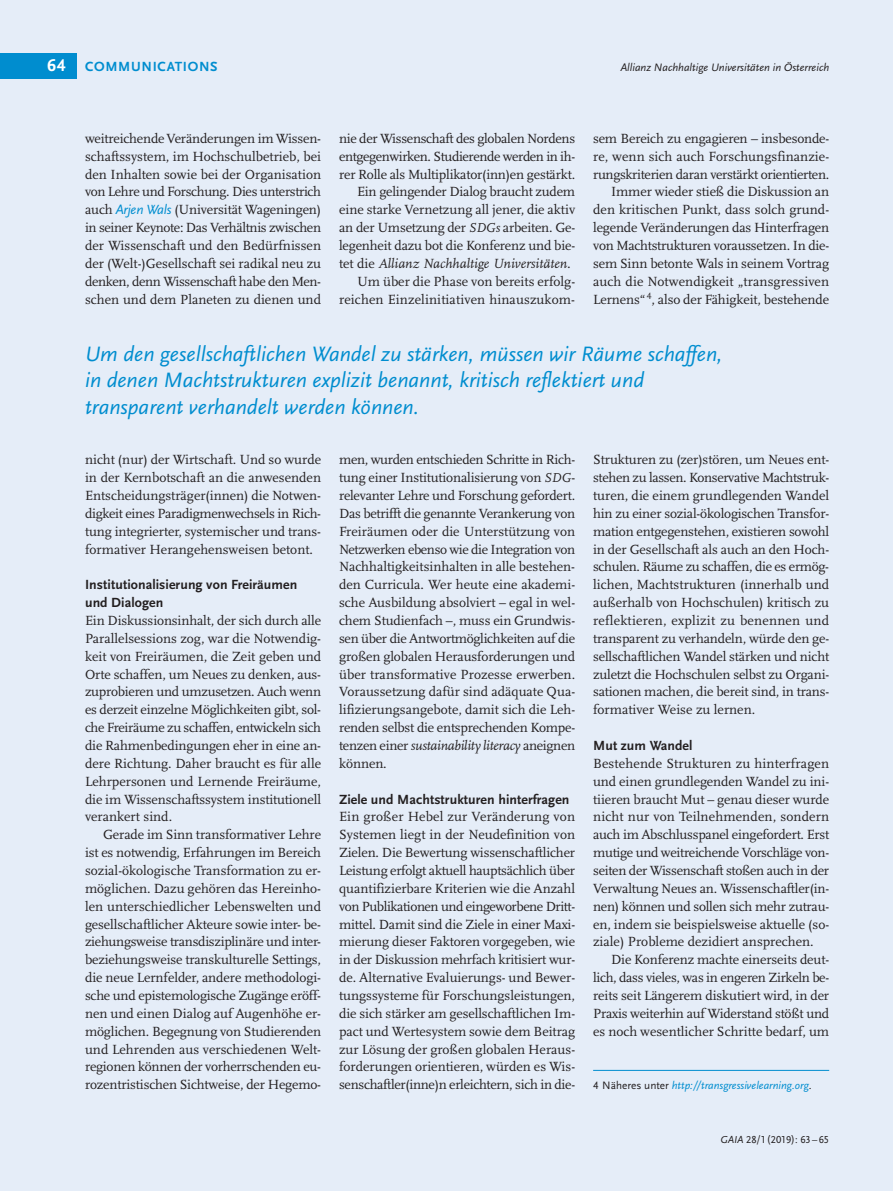
<style>
.page{position:relative;width:893px;height:1191px;background:#e5edf8}
.page>*{position:absolute;margin:0;border:0;box-sizing:border-box;transform-origin:0 0}
.t1{font:italic 21.75px/26.2px "Scala Sans LF";color:#008dcf}
.t2{font:13.8px/17.9px "Scala LF";letter-spacing:-.01em;color:#231f20;text-align:justify}
.t3{font:700 13.8px/17.9px "Scala Sans LF";letter-spacing:.005em;color:#231f20}
.t4{font:italic 13.8px "Scala LF";color:#231f20}
.t5{font:13.8px "Scala LF";letter-spacing:-.03em;color:#231f20}
.t6{font:13.8px "Scala LF";letter-spacing:.01em;color:#231f20}
.t7{font:700 13.8px "Scala Sans LF";letter-spacing:.05em;color:#008dcf}
.t8{font:italic 11.25px "Scala Sans LF";color:#008dcf}
.t9{font:italic 11.25px "Scala Sans LF";color:#231f20}
.t10{font:10.5px "Scala Sans LF";color:#231f20}
.s1{font-size:17.85px;color:#fff}
.s2{font-family:"Scala Sans LF";font-style:italic;color:#008dcf}
.s3{font-style:italic;font-size:13.5px}
.s4{font-style:normal}
.s5{font-style:italic}
.s6{font-style:normal;color:#231f20}
</style>
<div class="page">
<div style="left:0;top:53px;width:77px;height:25px;background:#008dcf"></div>
<hr style="left:593px;top:1070px;width:236px;height:1px;background:#008dcf">
<p class="t7" style="left:47px;top:61px;width:172px"><span class="s1">64</span> COMMUNICATIONS</p>
<p class="t9" style="left:621px;top:63px;width:210px">Allianz Nachhaltige Universitäten in Österreich</p>
<p class="t2" style="left:85px;top:131px;width:238px">weitreichende Veränderungen im Wissen - schaftssystem, im Hochschulbetrieb, bei den Inhalten sowie bei der Organisation von Lehre und Forschung. Dies unterstrich auch <span class="s2">Arjen Wals</span> (Universität Wageningen) in seiner Keynote: Das Verhältnis zwischen der Wissenschaft und den Bedürfnissen der (Welt-)Gesellschaft sei radikal neu zu denken, denn Wissenschaft habe den Men - schen und dem Planeten zu dienen und</p>
<p class="t2" style="left:339px;top:131px;width:238px">nie der Wissenschaft des globalen Nordens</p>
<p class="t5" style="left:339px;top:151px;width:238px">entgegenwirken. Studierende werden in ih-</p>
<p class="t2" style="left:339px;top:166px;width:238px">rer Rolle als Multiplikator(inn)en gestärkt.</p>
<p class="t2" style="left:357px;top:184px;width:220px">Ein gelingender Dialog braucht zudem</p>
<p class="t2" style="left:339px;top:202px;width:238px">eine starke Vernetzung all jener, die aktiv</p>
<p class="t2" style="left:339px;top:220px;width:238px">an der Umsetzung der <span class="s3">SDGs</span> arbeiten. Ge-</p>
<p class="t2" style="left:339px;top:238px;width:238px">legenheit dazu bot die Konferenz und bie-</p>
<p class="t4" style="left:339px;top:258px;width:233px"><span class="s4">tet die</span> Allianz Nachhaltige Universitäten.</p>
<p class="t2" style="left:357px;top:273px;width:220px">Um über die Phase von bereits erfolg -</p>
<p class="t6" style="left:339px;top:293px;width:238px">reichen Einzelinitiativen hinauszukom-</p>
<p class="t2" style="left:593px;top:131px;width:238px;text-align:right">sem Bereich zu engagieren – insbesonde&shy;re, wenn sich auch Forschungsfinanzie&shy;rungskriterien daran verstärkt orientierten.<br>Immer wieder stieß die Diskussion an den kritischen Punkt, dass solch grund&shy;legende Veränderungen das Hinterfragen von Machtstrukturen voraussetzen. In die - sem Sinn betonte Wals in seinem Vortrag auch die Notwendigkeit „transgressiven Lernens“ <sup>4</sup>, also der Fähigkeit, bestehende</p>
<h1 class="t1" style="left:85px;top:343px;width:639px">Um den gesellschaftlichen Wandel zu stärken, müssen wir Räume schaffen, in denen Machtstrukturen explizit benannt, kritisch reflektiert und transparent verhandelt werden können.</h1>
<p class="t2" style="left:85px;top:452px;width:238px">nicht (nur) der Wirtschaft. Und so wurde in der Kernbotschaft an die anwesenden Entscheidungsträger(in nen) die Notwen&shy;digkeit eines Paradigmenwechsels in Rich&shy;tung integrierter, systemi scher und trans&shy;formativer Herangehensweisen betont.</p>
<p class="t3" style="left:85px;top:577px;width:214px">Institutionalisierung von Freiräumen und Dialogen</p>
<p class="t2" style="left:85px;top:613px;width:238px">Ein Diskussionsinhalt, der sich durch alle Parallelsessions zog, war die Notwendig&shy;keit von Freiräumen, die Zeit geben und Or te schaffen, um Neues zu denken, aus&shy;zuprobieren und umzusetzen. Auch wenn es derzeit einzelne Möglichkeiten gibt, sol&shy;che Freiräume zu schaffen, entwickeln sich die Rahmenbedingungen eher in eine an&shy;dere Richtung. Daher braucht es für alle Lehrpersonen und Lernende Freiräume, die im Wissenschaftssystem institutionell verankert sind.</p>
<p class="t2" style="left:85px;top:827px;width:238px;text-indent:18px">Gerade im Sinn transformativer Lehre ist es notwendig, Erfahrungen im Bereich sozial-ökologische Transformation zu er&shy;möglichen. Dazu gehören das Hereinho&shy;len unterschiedlicher Lebenswelten und gesellschaftlicher Akteure sowie inter- be&shy;ziehungsweise transdisziplinäre und inter&shy;beziehungsweise transkulturelle Settings, die neue Lernfelder, andere methodologi&shy;sche und epistemologische Zugänge eröff&shy;nen und einen Dialog auf Augenhöhe er&shy;möglichen. Begegnung von Studierenden und Lehrenden aus verschiedenen Welt&shy;regionen können der vorherrschenden eu - rozentristischen Sichtweise, der Hegemo-</p>
<p class="t2" style="left:339px;top:452px;width:238px">men, wurden entschieden Schritte in Rich&shy;tung einer Institutionalisierung von <span class="s3">SDG&shy;</span>relevanter Lehre und Forschung gefordert.<br>Das betrifft die genannte Verankerung von Freiräumen oder die Unterstützung von Netzwerken ebenso wie die Integration von Nachhaltigkeitsinhalten in alle bestehen&shy;den Curricula. Wer heute eine akademi&shy;sche Ausbildung absolviert – egal in wel&shy;chem Studienfach –, muss ein Grundwis&shy;sen über die Antwortmöglichkeiten auf die großen globalen Herausforderungen und über transformative Prozesse erwerben.<br>Voraussetzung dafür sind adäquate Qua&shy;lifizierungsangebote, damit sich die Leh&shy;renden selbst die entsprechenden Kompe&shy;tenzen einer <span class="s5">sustainability literacy</span> aneignen können.</p>
<p class="t3" style="left:339px;top:791px;width:232px">Ziele und Machtstrukturen hinterfragen</p>
<p class="t2" style="left:339px;top:809px;width:238px">Ein großer Hebel zur Veränderung von Systemen liegt in der Neudefinition von Zielen. Die Bewertung wissenschaftlicher Leistung erfolgt aktuell hauptsächlich über quantifizierbare Kriterien wie die Anzahl von Publikationen und eingeworbene Dritt&shy;mittel. Damit sind die Ziele in einer Maxi - mierung dieser Faktoren vorgegeben, wie in der Diskussion mehrfach kritisiert wur - de. Alternative Evaluierungs- und Bewer&shy;tungssysteme für Forschungsleistungen, die sich stärker am gesellschaftlichen Im&shy;pact und Wertesystem sowie dem Beitrag zur Lösung der großen globalen Heraus&shy;forderungen orientieren, würden es Wis&shy;senschaftler(inne)n erleichtern, sich in die-</p>
<p class="t2" style="left:593px;top:452px;width:238px">Strukturen zu (zer)stören, um Neues ent&shy;stehen zu lassen. Konservative Machtstruk&shy;turen, die einem grundlegenden Wandel hin zu einer sozial-ökologischen Transfor - mation entgegenstehen, existieren sowohl in der Gesellschaft als auch an den Hoch&shy;schulen. Räume zu schaffen, die es ermög - li chen, Machtstrukturen (innerhalb und außerhalb von Hochschulen) kritisch zu reflektieren, explizit zu benennen und transparent zu verhandeln, würde den ge&shy;sellschaftlichen Wandel stärken und nicht zuletzt die Hochschulen selbst zu Organi - sa tionen machen, die bereit sind, in trans - for mativer Weise zu lernen.</p>
<p class="t3" style="left:593px;top:737px;width:101px">Mut zum Wandel</p>
<p class="t2" style="left:593px;top:755px;width:238px">Bestehende Strukturen zu hinterfragen und einen grundlegenden Wandel zu ini - tiieren braucht Mut – genau dieser wurde nicht nur von Teilnehmenden, sondern auch im Abschlusspanel eingefordert. Erst mutige und weitreichende Vorschläge von&shy;seiten der Wissenschaft stoßen auch in der Verwaltung Neues an. Wissenschaftler(in&shy;nen) können und sollen sich mehr zutrau&shy;en, indem sie beispielsweise aktuelle (so&shy;ziale) Probleme dezidiert ansprechen.</p>
<p class="t2" style="left:593px;top:952px;width:238px;text-indent:18px">Die Konferenz machte einerseits deut&shy;lich, dass vieles, was in engeren Zirkeln be&shy;reits seit Längerem diskutiert wird, in der Praxis weiterhin auf Widerstand stößt und es noch wesentlicher Schritte bedarf, um</p>
<p class="t8" style="left:593px;top:1081px;width:220px"><span class="s6">4 Näheres unter</span> http://transgressivelearning.org<span class="s6">.</span></p>
<p class="t10" style="left:720px;top:1135px;width:110px"><span class="s5">GAIA</span> 28/1(2019): 63 – 65</p>
</div>
